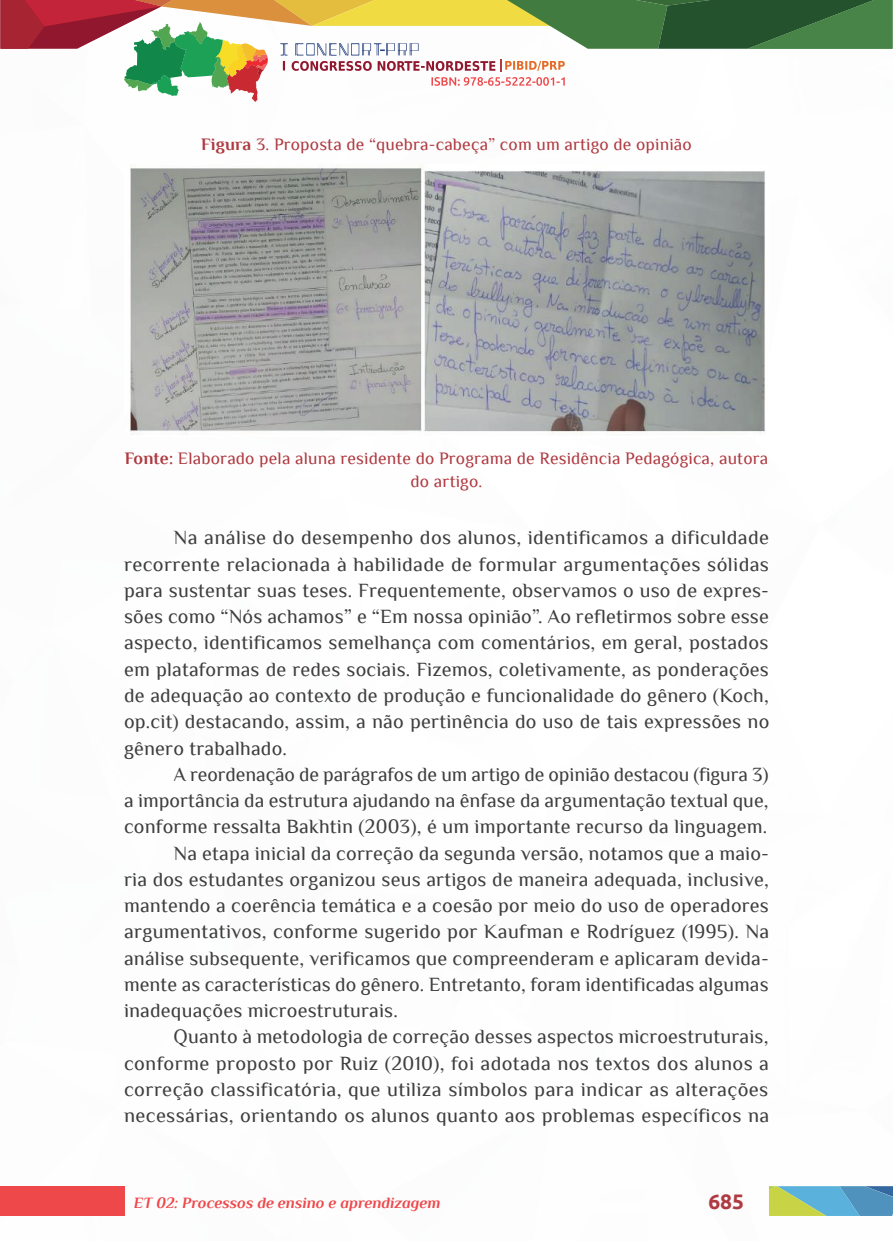
<style>
.page{position:relative;width:893px;height:1241px;background:#fff}
.page>*{position:absolute;margin:0;border:0;box-sizing:border-box;transform-origin:0 0}
.t1{font:700 21px "Ubuntu";color:#af3a41}
._6_CORPO{font:20.12px/26.2px "Philosopher";letter-spacing:.01em;color:#3e3e3f;text-align:justify}
._14_FONTES{font:17.5px/22.8px "Philosopher";letter-spacing:.01em;color:#af3a41;text-align:center}
._13_LEGENDAS{font:17.5px "Philosopher";letter-spacing:.01em;color:#af3a41}
.t2{font:italic 700 15.75px "Philosopher";color:#ef484b}
.s1{font-weight:700}
</style>
<div class="page">
<div style="left:0;top:1185px;width:124px;height:30px;background:#ef484b"></div>
<svg style="left:0;top:0;width:892px;height:102px"></svg>
<svg style="left:769px;top:1186px;width:124px;height:29px;background:#72aea9"></svg>
<img style="left:129px;top:164px;width:636px;height:271px">
<p class="_13_LEGENDAS" style="left:201px;top:135px;width:492px"><span class="s1">Figura</span> 3. Proposta de “quebra-cabeça” com um artigo de opinião</p>
<p class="_14_FONTES" style="left:125px;top:447px;width:645px"><span class="s1">Fonte:</span> Elaborado pela aluna residente do Programa de Residência Pedagógica, autora do artigo.</p>
<p class="_6_CORPO" style="left:124px;top:524px;width:647px;text-indent:50px">Na análise do desempenho dos alunos, identificamos a dificuldade recorrente relacionada à habilidade de formular argumentações sólidas para sustentar suas teses. Frequentemente, observamos o uso de expres&shy;sões como “Nós achamos” e “Em nossa opinião”. Ao refletirmos sobre esse aspecto, identificamos semelhança com comentários, em geral, postados em plataformas de redes sociais. Fizemos, coletivamente, as ponderações de adequação ao contexto de produção e funcionalidade do gênero (Koch, op.cit) destacando, assim, a não pertinência do uso de tais expressões no gênero trabalhado.</p>
<p class="_6_CORPO" style="left:124px;top:761px;width:646px;text-indent:50px">A reordenação de parágrafos de um artigo de opinião destacou (figura 3) a importância da estrutura ajudando na ênfase da argumentação textual que, conforme ressalta Bakhtin (2003), é um importante recurso da linguagem.</p>
<p class="_6_CORPO" style="left:124px;top:839px;width:647px;text-indent:50px">Na etapa inicial da correção da segunda versão, notamos que a maio&shy;ria dos estudantes organizou seus artigos de maneira adequada, inclusive, mantendo a coerência temática e a coesão por meio do uso de operadores argumentativos, conforme sugerido por Kaufman e Rodríguez (1995). Na análise subsequente, verificamos que compreenderam e aplicaram devida&shy;mente as características do gênero. Entretanto, foram identificadas algumas inadequações microestruturais.</p>
<p class="_6_CORPO" style="left:124px;top:1023px;width:647px;text-indent:50px">Quanto à metodologia de correção desses aspectos microestruturais, conforme proposto por Ruiz (2010), foi adotada nos textos dos alunos a correção classificatória, que utiliza símbolos para indicar as alterações necessárias, orientando os alunos quanto aos problemas específicos na</p>
<p class="t2" style="left:134px;top:1193px;width:308px">ET 02: Processos de ensino e aprendizagem</p>
<p class="t1" style="left:708px;top:1188px;width:37px">685</p>
</div>
